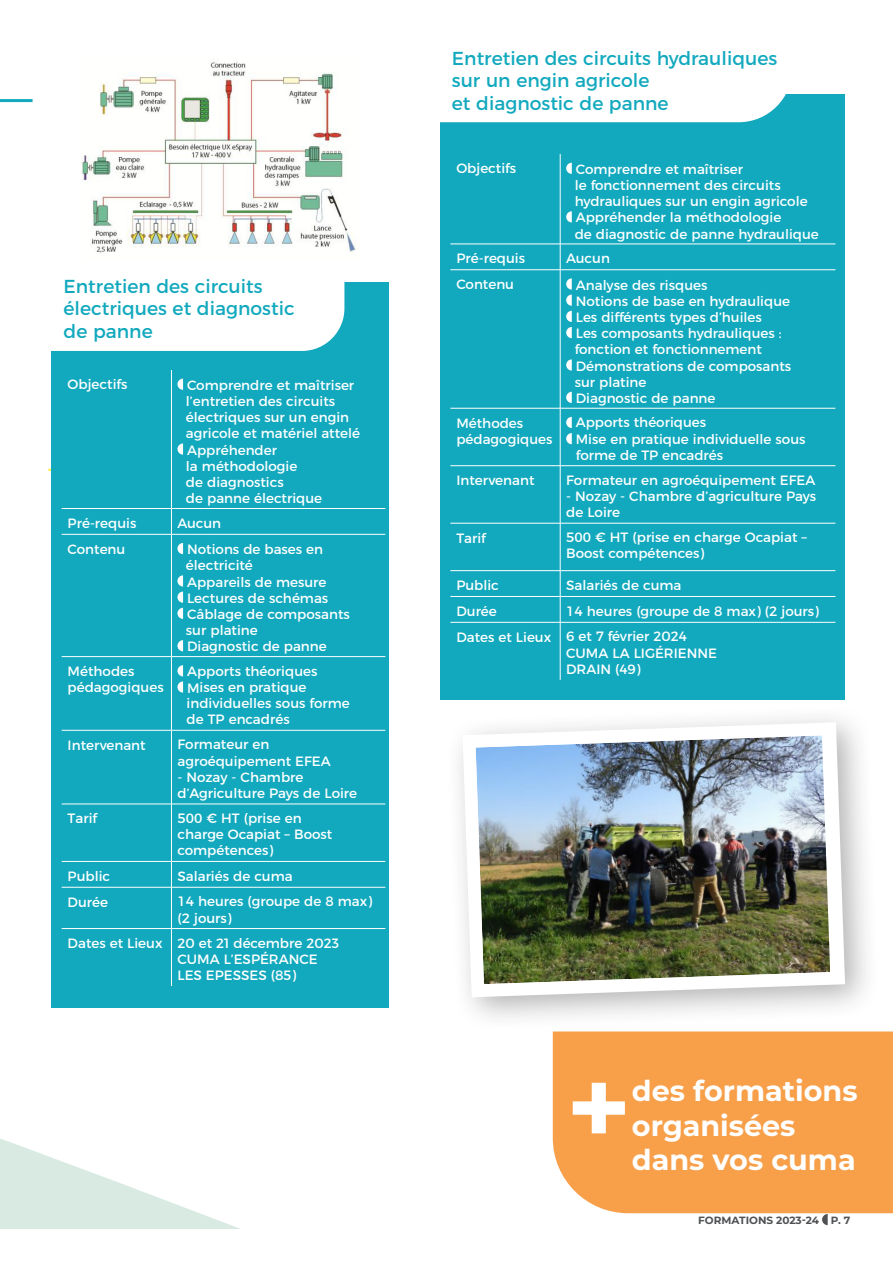
<style>
.page{position:relative;width:893px;height:1263px;background:#fff}
.page>*{position:absolute;margin:0;border:0;box-sizing:border-box;transform-origin:0 0}
.t1{font:700 109.5px "Montserrat";color:#fff}
.t2{font:700 28.65px "Montserrat";color:#fff}
.t3{font:18.75px/22.5px "Montserrat";color:#12a9be}
.t4{font:13.5px/16.2px "Montserrat";color:#fff}
.t5{font:700 10.5px "Montserrat";color:#4f5153}
</style>
<div class="page">
<hr style="left:48px;top:469px;width:53px;height:2px;background:#fff042">
<svg style="left:142px;top:1191px;width:98px;height:38px"></svg>
<svg style="left:0;top:914px;width:142px;height:315px"></svg>
<svg style="left:822px;top:1214px;width:6px;height:11px"></svg>
<hr style="left:0;top:99px;width:33px;height:3px;background:#12a9be">
<img style="left:81px;top:62px;width:276px;height:191px">
<div style="left:440px;top:94px;width:405px;height:605px;background:#12a9be"></div>
<div style="left:440px;top:94px;width:346px;height:28px;background:#fff"></div>
<div style="left:52px;top:282px;width:337px;height:726px;background:#12a9be"></div>
<div style="left:52px;top:282px;width:292px;height:69px;background:#fff"></div>
<hr style="left:171px;top:370px;width:1px;height:138px;background:#fff">
<hr style="left:62px;top:508px;width:109px;height:1px;background:#fff">
<svg style="left:171px;top:509px;width:1px;height:25px"></svg>
<hr style="left:62px;top:534px;width:109px;height:1px;background:#fff">
<hr style="left:171px;top:534px;width:1px;height:122px;background:#fff">
<hr style="left:62px;top:656px;width:109px;height:1px;background:#fff">
<hr style="left:171px;top:657px;width:1px;height:73px;background:#fff">
<hr style="left:62px;top:730px;width:109px;height:1px;background:#fff">
<hr style="left:171px;top:730px;width:1px;height:74px;background:#fff">
<hr style="left:62px;top:804px;width:109px;height:1px;background:#fff">
<hr style="left:171px;top:804px;width:1px;height:57px;background:#fff">
<hr style="left:62px;top:861px;width:109px;height:1px;background:#fff">
<svg style="left:171px;top:862px;width:1px;height:25px"></svg>
<hr style="left:62px;top:887px;width:109px;height:1px;background:#fff">
<hr style="left:171px;top:887px;width:1px;height:41px;background:#fff">
<hr style="left:62px;top:928px;width:109px;height:1px;background:#fff">
<hr style="left:171px;top:929px;width:1px;height:57px;background:#fff">
<hr style="left:171px;top:508px;width:214px;height:1px;background:#fff">
<hr style="left:171px;top:534px;width:214px;height:1px;background:#fff">
<hr style="left:171px;top:656px;width:214px;height:1px;background:#fff">
<hr style="left:171px;top:730px;width:214px;height:1px;background:#fff">
<hr style="left:171px;top:804px;width:214px;height:1px;background:#fff">
<hr style="left:171px;top:861px;width:214px;height:1px;background:#fff">
<hr style="left:171px;top:887px;width:214px;height:1px;background:#fff">
<hr style="left:171px;top:928px;width:214px;height:1px;background:#fff">
<svg style="left:177px;top:379px;width:6px;height:11px"></svg>
<svg style="left:177px;top:443px;width:6px;height:12px"></svg>
<svg style="left:177px;top:543px;width:6px;height:11px"></svg>
<svg style="left:177px;top:575px;width:6px;height:44px"></svg>
<svg style="left:177px;top:640px;width:6px;height:11px"></svg>
<svg style="left:177px;top:665px;width:6px;height:28px"></svg>
<hr style="left:560px;top:154px;width:1px;height:90px;background:#fff">
<hr style="left:450px;top:244px;width:110px;height:1px;background:#fff">
<svg style="left:560px;top:245px;width:1px;height:24px"></svg>
<hr style="left:450px;top:269px;width:110px;height:1px;background:#fff">
<hr style="left:560px;top:270px;width:1px;height:138px;background:#fff">
<hr style="left:450px;top:408px;width:110px;height:1px;background:#fff">
<hr style="left:560px;top:408px;width:1px;height:58px;background:#fff">
<hr style="left:450px;top:465px;width:110px;height:1px;background:#fff">
<hr style="left:560px;top:466px;width:1px;height:57px;background:#fff">
<hr style="left:450px;top:523px;width:110px;height:1px;background:#fff">
<hr style="left:560px;top:523px;width:1px;height:47px;background:#fff">
<hr style="left:450px;top:570px;width:110px;height:1px;background:#fff">
<hr style="left:450px;top:596px;width:110px;height:1px;background:#fff">
<svg style="left:560px;top:571px;width:1px;height:51px"></svg>
<hr style="left:450px;top:622px;width:110px;height:1px;background:#fff">
<hr style="left:560px;top:622px;width:1px;height:58px;background:#fff">
<hr style="left:560px;top:465px;width:275px;height:1px;background:#fff">
<hr style="left:560px;top:523px;width:275px;height:1px;background:#fff">
<hr style="left:560px;top:570px;width:275px;height:1px;background:#fff">
<hr style="left:560px;top:596px;width:275px;height:1px;background:#fff">
<hr style="left:560px;top:622px;width:275px;height:1px;background:#fff">
<hr style="left:560px;top:244px;width:275px;height:1px;background:#fff">
<hr style="left:560px;top:269px;width:275px;height:1px;background:#fff">
<hr style="left:560px;top:408px;width:275px;height:1px;background:#fff">
<svg style="left:566px;top:163px;width:6px;height:11px"></svg>
<svg style="left:566px;top:211px;width:6px;height:11px"></svg>
<svg style="left:566px;top:278px;width:6px;height:60px"></svg>
<svg style="left:566px;top:359px;width:6px;height:12px"></svg>
<svg style="left:566px;top:392px;width:6px;height:11px"></svg>
<svg style="left:566px;top:417px;width:6px;height:27px"></svg>
<div style="left:445px;top:705px;width:435px;height:327px;background:#231f20;opacity:.34"></div>
<img style="left:456px;top:716px;width:396px;height:288px">
<div style="left:553px;top:1031px;width:340px;height:182px;background:#f89f49"></div>
<div style="left:566px;top:1040px;width:110px;height:112px;background:#f89f49"></div>
<div style="left:632px;top:1073px;width:260px;height:104px;background:#f89f49"></div>
<p class="t3" style="left:64px;top:273px;width:233px">Entretien des circuits électriques et diagnostic de panne</p>
<p class="t4" style="left:68px;top:375px;width:61px">Objectifs</p>
<p class="t4" style="left:186px;top:376px;width:176px">Comprendre et maîtriser l’entretien des circuits électriques sur un engin agricole et matériel attelé</p>
<p class="t4" style="left:186px;top:441px;width:138px">Appréhender<br>la méthodologie<br>de diagnostics<br>de panne électrique</p>
<p class="t4" style="left:68px;top:514px;width:70px">Pré-requis</p>
<p class="t4" style="left:177px;top:513px;width:45px">Aucun</p>
<p class="t4" style="left:68px;top:540px;width:59px">Contenu</p>
<p class="t4" style="left:186px;top:540px;width:139px">Notions de bases en électricité</p>
<p class="t4" style="left:187px;top:572px;width:141px">Appareils de mesure</p>
<p class="t4" style="left:187px;top:589px;width:143px">Lectures de schémas</p>
<p class="t4" style="left:186px;top:605px;width:165px">Câblage de composants sur platine</p>
<p class="t4" style="left:187px;top:637px;width:141px">Diagnostic de panne</p>
<p class="t4" style="left:68px;top:662px;width:68px">Méthodes</p>
<p class="t4" style="left:68px;top:678px;width:98px">pédagogiques</p>
<p class="t4" style="left:187px;top:662px;width:132px">Apports théoriques</p>
<p class="t4" style="left:187px;top:678px;width:165px">Mises en pratique individuelles sous forme de TP encadrés</p>
<p class="t4" style="left:68px;top:736px;width:80px">Intervenant</p>
<p class="t4" style="left:177px;top:735px;width:155px">Formateur en agroéquipement EFEA</p>
<p class="t4" style="left:177px;top:768px;width:181px">- Nozay - Chambre d’Agriculture Pays de Loire</p>
<p class="t4" style="left:68px;top:809px;width:31px">Tarif</p>
<p class="t4" style="left:177px;top:809px;width:156px">500 € HT (prise en charge Ocapiat – Boost compétences)</p>
<p class="t4" style="left:68px;top:867px;width:44px">Public</p>
<p class="t4" style="left:177px;top:866px;width:117px">Salariés de cuma</p>
<p class="t4" style="left:68px;top:893px;width:42px">Durée</p>
<p class="t4" style="left:177px;top:892px;width:196px">14 heures (groupe de 8 max) (2 jours)</p>
<p class="t4" style="left:68px;top:934px;width:96px">Dates et Lieux</p>
<p class="t4" style="left:177px;top:933px;width:163px">20 et 21 décembre 2023</p>
<p class="t4" style="left:177px;top:950px;width:142px">CUMA L’ESPÉRANCE</p>
<p class="t4" style="left:177px;top:966px;width:120px">LES EPESSES (85)</p>
<p class="t3" style="left:452px;top:45px;width:327px">Entretien des circuits hydrauliques sur un engin agricole<br>et diagnostic de panne</p>
<p class="t4" style="left:456px;top:159px;width:61px">Objectifs</p>
<p class="t4" style="left:575px;top:160px;width:234px">Comprendre et maîtriser<br>le fonctionnement des circuits hydrauliques sur un engin agricole</p>
<p class="t4" style="left:575px;top:208px;width:246px">Appréhender la méthodologie<br>de diagnostic de panne hydraulique</p>
<p class="t4" style="left:456px;top:249px;width:70px">Pré-requis</p>
<p class="t4" style="left:566px;top:249px;width:45px">Aucun</p>
<p class="t4" style="left:456px;top:275px;width:59px">Contenu</p>
<p class="t4" style="left:576px;top:276px;width:133px">Analyse des risques</p>
<p class="t4" style="left:576px;top:292px;width:216px">Notions de base en hydraulique</p>
<p class="t4" style="left:576px;top:308px;width:188px">Les différents types d’huiles</p>
<p class="t4" style="left:575px;top:324px;width:209px">Les composants hydrauliques : fonction et fonctionnement</p>
<p class="t4" style="left:575px;top:357px;width:218px">Démonstrations de composants sur platine</p>
<p class="t4" style="left:576px;top:389px;width:141px">Diagnostic de panne</p>
<p class="t4" style="left:456px;top:414px;width:68px">Méthodes</p>
<p class="t4" style="left:456px;top:430px;width:98px">pédagogiques</p>
<p class="t4" style="left:576px;top:413px;width:132px">Apports théoriques</p>
<p class="t4" style="left:576px;top:429px;width:231px">Mise en pratique individuelle sous forme de TP encadrés</p>
<p class="t4" style="left:456px;top:471px;width:80px">Intervenant</p>
<p class="t4" style="left:566px;top:471px;width:251px">Formateur en agroéquipement EFEA</p>
<p class="t4" style="left:566px;top:487px;width:252px">- Nozay - Chambre d’agriculture Pays de Loire</p>
<p class="t4" style="left:456px;top:529px;width:31px">Tarif</p>
<p class="t4" style="left:566px;top:528px;width:242px">500 € HT (prise en charge Ocapiat –<br>Boost compétences)</p>
<p class="t4" style="left:456px;top:576px;width:44px">Public</p>
<p class="t4" style="left:566px;top:576px;width:117px">Salariés de cuma</p>
<p class="t4" style="left:456px;top:602px;width:42px">Durée</p>
<p class="t4" style="left:566px;top:601px;width:254px">14 heures (groupe de 8 max) (2 jours)</p>
<p class="t4" style="left:456px;top:628px;width:96px">Dates et Lieux</p>
<p class="t4" style="left:566px;top:627px;width:122px">6 et 7 février 2024</p>
<p class="t4" style="left:566px;top:644px;width:152px">CUMA LA LIGÉRIENNE</p>
<p class="t4" style="left:566px;top:660px;width:76px">DRAIN (49)</p>
<p class="t1" style="left:566px;top:1034px;width:67px">+</p>
<p class="t2" style="left:632px;top:1072px;width:227px">des formations</p>
<p class="t2" style="left:632px;top:1106px;width:165px">organisées</p>
<p class="t2" style="left:632px;top:1141px;width:225px">dans vos cuma</p>
<p class="t5" style="left:698px;top:1214px;width:154px">FORMATIONS 2023-24 P. 7</p>
</div>
